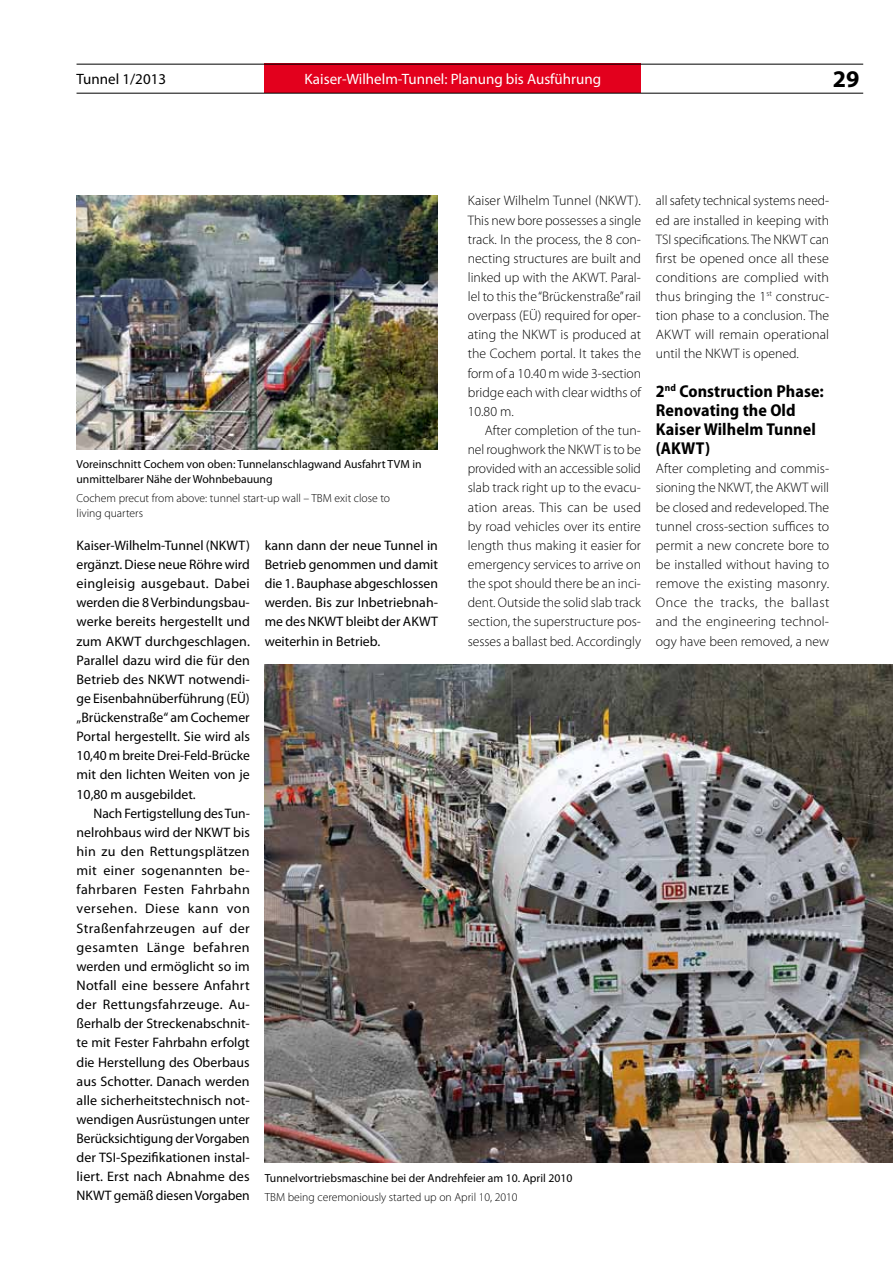
<style>
.page{position:relative;width:893px;height:1263px;background:#fff}
.page>*{position:absolute;margin:0;border:0;box-sizing:border-box;transform-origin:0 0}
.t1{font:700 24px "Myriad Pro";color:#000}
.t2{font:700 semi-condensed 17.25px/19.2px "Myriad Pro";letter-spacing:.005em;color:#000}
.t3{font:15px "Myriad Pro";color:#fff}
.t4{font:15px "Myriad Pro";color:#000}
.t5{font:300 13.8px/19.2px "Myriad Pro";color:#000;text-align:justify}
.t6{font:13.8px/19.2px "Myriad Pro";color:#000;text-align:justify}
.t7{font:11.7px/15px "Myriad Pro";color:#000}
.t8{font:300 11.7px/15px "Myriad Pro";color:#000}
</style>
<div class="page">
<div style="left:265px;top:64px;width:376px;height:29px;background:#e3001d"></div>
<hr style="left:77px;top:64px;width:786px;height:1px;background:#000">
<hr style="left:77px;top:93px;width:786px;height:1px;background:#000">
<img style="left:77px;top:196px;width:361px;height:253px">
<img style="left:265px;top:665px;width:628px;height:497px">
<p class="t4" style="left:77px;top:70px;width:91px">Tunnel 1/2013</p>
<p class="t3" style="left:305px;top:70px;width:298px">Kaiser-Wilhelm-Tunnel: Planung bis Ausführung</p>
<h1 class="t1" style="left:833px;top:63px;width:28px">29</h1>
<p class="t5" style="left:468px;top:191px;width:175px">Kaiser Wilhelm Tunnel (NKWT).<br>This new bore possesses a single track. In the process, the 8 con&shy;necting structures are built and linked up with the AKWT. Paral&shy;lel to this the “Brückenstraße” rail overpass (EÜ) required for oper&shy;ating the NKWT is produced at the Cochem portal. It takes the form of a 10.40 m wide 3-section bridge each with clear widths of 10.80 m.</p>
<p class="t5" style="left:468px;top:421px;width:175px;text-indent:17px">After completion of the tun&shy;nel roughwork the NKWT is to be provided with an accessible solid slab track right up to the evacu&shy;ation areas. This can be used by road vehicles over its entire length thus making it easier for emergency services to arrive on the spot should there be an inci&shy;dent. Outside the solid slab track section, the superstructure pos&shy;sesses a ballast bed. Accordingly</p>
<p class="t7" style="left:77px;top:456px;width:346px">Voreinschnitt Cochem von oben: Tunnelanschlagwand Ausfahrt TVM in unmittelbarer Nähe der Wohnbebauung</p>
<p class="t8" style="left:77px;top:491px;width:315px">Cochem precut from above: tunnel start-up wall – TBM exit close to living quarters</p>
<p class="t6" style="left:77px;top:535px;width:175px">Kaiser-Wilhelm-Tunnel (NKWT) ergänzt. Diese neue Röhre wird eingleisig ausgebaut. Dabei werden die 8 Verbindungsbau&shy;werke bereits hergestellt und zum AKWT durchgeschlagen.<br>Parallel dazu wird die für den Betrieb des NKWT notwendi&shy;ge Eisenbahnüberführung (EÜ) „Brückenstraße“ am Cochemer Portal hergestellt. Sie wird als 10,40 m breite Drei-Feld-Brücke mit den lichten Weiten von je 10,80 m ausgebildet.</p>
<p class="t6" style="left:77px;top:803px;width:175px;text-indent:17px">Nach Fertigstellung des Tun&shy;nelrohbaus wird der NKWT bis hin zu den Rettungsplätzen mit einer sogenannten be&shy;fahrbaren Festen Fahrbahn versehen. Diese kann von Straßenfahrzeugen auf der gesamten Länge befahren werden und ermöglicht so im Notfall eine bessere Anfahrt der Rettungsfahrzeuge. Au&shy;ßerhalb der Streckenabschnit&shy;te mit Fester Fahrbahn erfolgt die Herstellung des Oberbaus aus Schotter. Danach werden alle sicherheitstechnisch not&shy;wendigen Ausrüstungen unter Berücksichtigung der Vorgaben der TSI-Spezifikationen instal&shy;liert. Erst nach Abnahme des NKWT gemäß diesen Vorgaben</p>
<p class="t6" style="left:265px;top:535px;width:175px">kann dann der neue Tunnel in Betrieb genommen und damit die 1. Bauphase abgeschlossen werden. Bis zur Inbetriebnah&shy;me des NKWT bleibt der AKWT weiterhin in Betrieb.</p>
<p class="t7" style="left:265px;top:1170px;width:309px">Tunnelvortriebsmaschine bei der Andrehfeier am 10. April 2010</p>
<p class="t8" style="left:265px;top:1189px;width:254px">TBM being ceremoniously started up on April 10, 2010</p>
<p class="t5" style="left:656px;top:191px;width:175px">all safety technical systems need&shy;ed are installed in keeping with TSI specifications. The NKWT can first be opened once all these conditions are complied with thus bringing the 1<sup>st</sup> construc&shy;tion phase to a conclusion. The AKWT will remain operational until the NKWT is opened.</p>
<p class="t2" style="left:656px;top:382px;width:170px">2<sup>nd</sup> Construction Phase:<br>Renovating the Old<br>Kaiser Wilhelm Tunnel (AKWT)</p>
<p class="t5" style="left:656px;top:459px;width:175px">After completing and commis&shy;sioning the NKWT, the AKWT will be closed and redeveloped. The tunnel cross-section suffices to permit a new concrete bore to be installed without having to remove the existing masonry.<br>Once the tracks, the ballast and the engineering technol&shy;ogy have been removed, a new</p>
</div>
